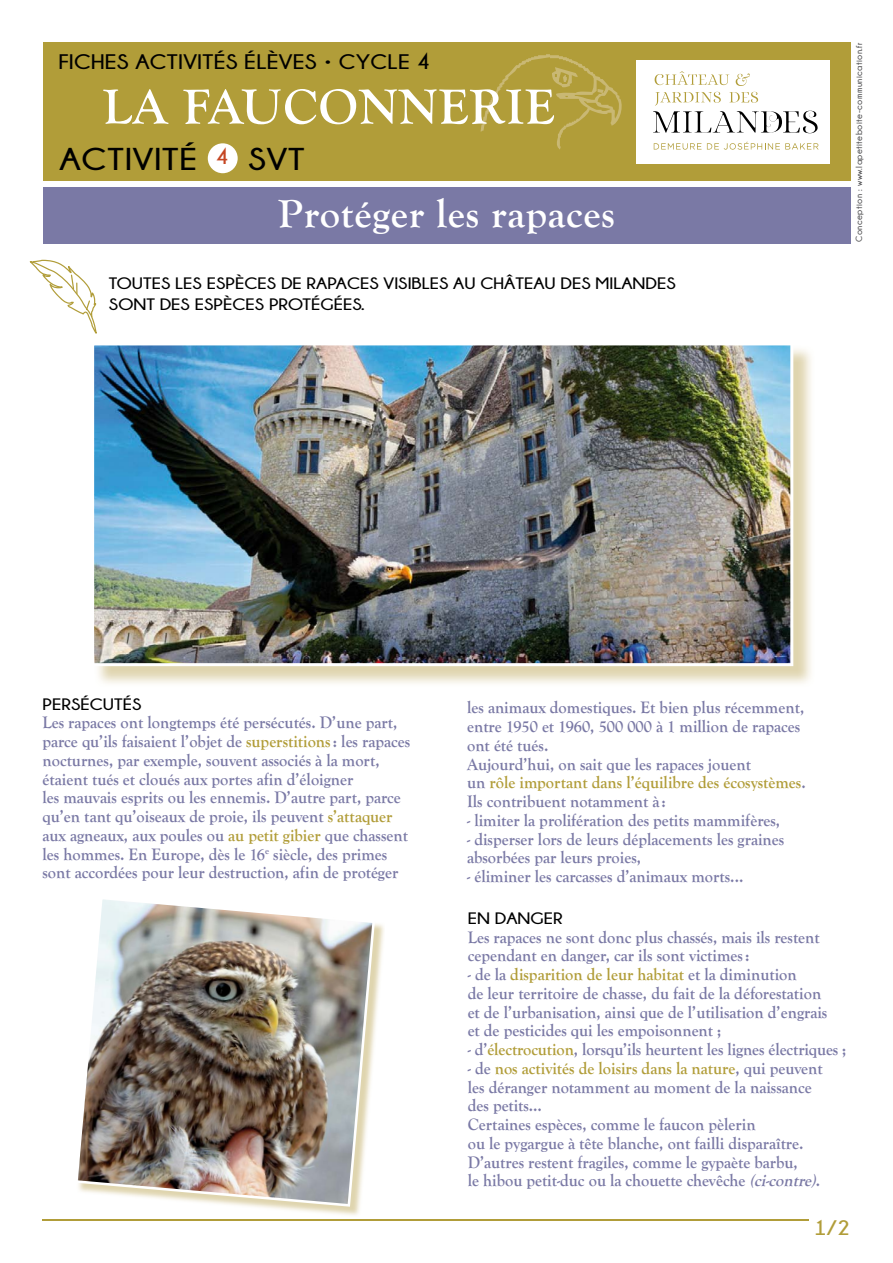
<style>
.page{position:relative;width:893px;height:1263px;background:#fff}
.page>*{position:absolute;margin:0;border:0;box-sizing:border-box;transform-origin:0 0}
.t1{font:700 51px "Goudy Old Style T";letter-spacing:.02em;color:#fff}
.t2{font:700 40.5px "Goudy Old Style T";letter-spacing:.02em;color:#fff}
.t3{font:700 31.5px "Champagne&Limousines";letter-spacing:.02em;color:#000;scale:1.15 1}
.t4{font:700 21px "Champagne&Limousines";letter-spacing:.01em;color:#000;scale:1.15 1}
.t5{font:700 21px "Champagne&Limousines";color:#b19d39;scale:1.15 1}
.t6{font:700 17.25px/18.8px "Goudy Old Style T";color:#7a79a5;scale:.95 1}
.t7{font:700 16.5px/21px "Champagne&Limousines";color:#000;scale:1.15 1}
.t8{font:700 9px "Champagne&Limousines";letter-spacing:.05em;color:#58585a}
.s1{color:#b19d39}
.s2{font-style:italic}
</style>
<div class="page">
<hr style="left:43px;top:1220px;width:766px;height:1px;background:#b19d39">
<img style="left:98px;top:349px;width:713px;height:335px">
<img style="left:94px;top:345px;width:699px;height:321px">
<img style="left:262px;top:923px;width:122px;height:292px">
<img style="left:78px;top:899px;width:297px;height:308px">
<div style="left:43px;top:43px;width:807px;height:138px;background:#b19d39"></div>
<div style="left:637px;top:61px;width:193px;height:103px;background:#fff"></div>
<svg style="left:736px;top:73px;width:14px;height:13px"></svg>
<svg style="left:655px;top:71px;width:74px;height:14px"></svg>
<svg style="left:653px;top:92px;width:165px;height:41px"></svg>
<svg style="left:654px;top:143px;width:47px;height:7px"></svg>
<svg style="left:707px;top:142px;width:112px;height:8px"></svg>
<svg style="left:480px;top:54px;width:142px;height:96px"></svg>
<div style="left:43px;top:187px;width:807px;height:56px;background:#7a79a5"></div>
<div style="left:208px;top:143px;width:30px;height:30px;background:#fff;border-radius:50%"></div>
<svg style="left:30px;top:260px;width:67px;height:74px"></svg>
<p class="t4" style="left:58px;top:50px;width:325px">FICHES ACTIVITÉS ÉLÈVES • CYCLE 4</p>
<h1 class="t1" style="left:103px;top:78px;width:453px">LA FAUCONNERIE</h1>
<h3 class="t3" style="left:60px;top:142px;width:214px">ACTIVITÉ <sup>4</sup> SVT</h3>
<h2 class="t2" style="left:278px;top:191px;width:338px">Protéger les rapaces</h2>
<p class="t7" style="left:109px;top:273px;width:494px">TOUTES LES ESPÈCES DE RAPACES VISIBLES AU CHÂTEAU DES MILANDES<br>SONT DES ESPÈCES PROTÉGÉES.</p>
<p class="t8" style="left:854px;top:242px;width:201px;rotate:-90deg">Conception : www.lapetiteboite-communication.fr</p>
<p class="t7" style="left:43px;top:693px;width:88px">PERSÉCUTÉS</p>
<p class="t6" style="left:43px;top:713px;width:389px">Les rapaces ont longtemps été persécutés. D’une part, parce qu’ils faisaient l’objet de <span class="s1">superstitions</span> : les rapaces nocturnes, par exemple, souvent associés à la mort, étaient tués et cloués aux portes afin d’éloigner<br>les mauvais esprits ou les ennemis. D’autre part, parce qu’en tant qu’oiseaux de proie, ils peuvent <span class="s1">s’attaquer </span>aux agneaux, aux poules ou <span class="s1">au petit gibier</span> que chassent les hommes. En Europe, dès le 16<sup>e</sup> siècle, des primes sont accordées pour leur destruction, afin de protéger</p>
<p class="t6" style="left:467px;top:698px;width:358px">les animaux domestiques. Et bien plus récemment, entre 1950 et 1960, 500 000 à 1 million de rapaces ont été tués.<br>Aujourd’hui, on sait que les rapaces jouent<br>un <span class="s1">rôle important dans l’équilibre des écosystèmes</span>.<br>Ils contribuent notamment à :</p>
<p class="t6" style="left:467px;top:811px;width:331px">- limiter la prolifération des petits mammifères,</p>
<p class="t6" style="left:467px;top:830px;width:335px">- disperser lors de leurs déplacements les graines absorbées par leurs proies,</p>
<p class="t6" style="left:467px;top:867px;width:292px">- éliminer les carcasses d’animaux morts...</p>
<p class="t7" style="left:468px;top:907px;width:84px">EN DANGER</p>
<p class="t6" style="left:468px;top:928px;width:372px">Les rapaces ne sont donc plus chassés, mais ils restent cependant en danger, car ils sont victimes :</p>
<p class="t6" style="left:468px;top:965px;width:380px">- de la <span class="s1">disparition de leur habitat</span> et la diminution<br>de leur territoire de chasse, du fait de la déforestation et de l’urbanisation, ainsi que de l’utilisation d’engrais et de pesticides qui les empoisonnent ;</p>
<p class="t6" style="left:468px;top:1040px;width:400px">- d’<span class="s1">électrocution</span>, lorsqu’ils heurtent les lignes électriques ;</p>
<p class="t6" style="left:468px;top:1059px;width:375px">- de <span class="s1">nos activités de loisirs dans la nature</span>, qui peuvent les déranger notamment au moment de la naissance des petits…<br>Certaines espèces, comme le faucon pèlerin<br>ou le pygargue à tête blanche, ont failli disparaître.<br>D’autres restent fragiles, comme le gypaète barbu,<br>le hibou petit-duc ou la chouette chevêche <span class="s2">(ci-contre)</span>.</p>
<p class="t5" style="left:814px;top:1216px;width:33px">1/2</p>
</div>
